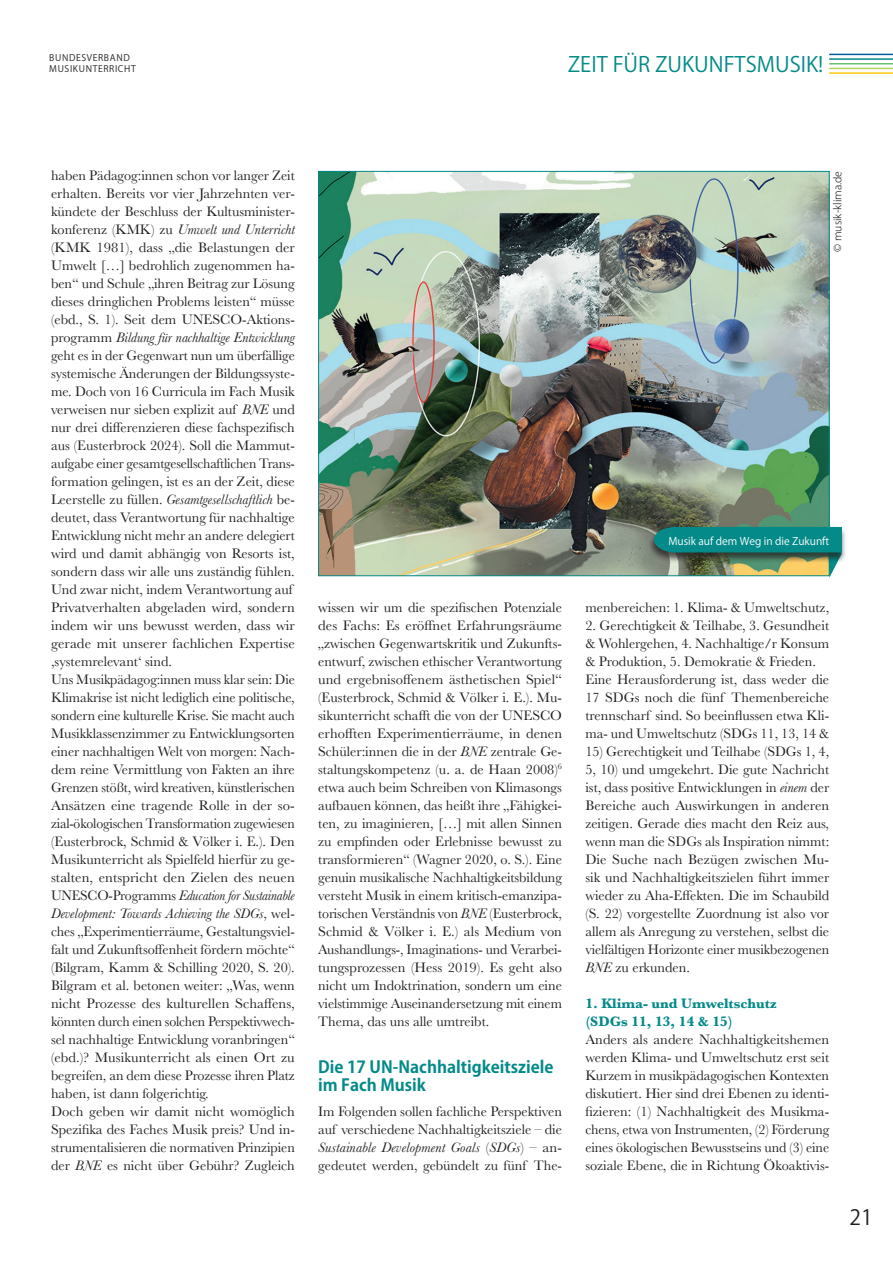
<style>
.page{position:relative;width:893px;height:1263px;background:#fff}
.page>*{position:absolute;margin:0;border:0;box-sizing:border-box;transform-origin:0 0}
.t1{font:21px "Koz Go Pro";color:#048a89}
.t2{font:21px "Koz Go Pro";color:#231f20}
.t3{font:700 16.5px/18px "Koz Go Pro";color:#048a89}
.t4{font:14.25px/18px "Baskerville";color:#231f20;text-align:justify}
.t5{font:700 14.25px/18px "Baskerville";color:#048a89}
.t6{font:10.5px "Koz Go Pro";color:#fff}
.t7{font:300 10.5px "Koz Go Pro";color:#231f20}
.t8{font:9px/10.8px "Koz Go Pro";letter-spacing:.07em;color:#231f20}
.s1{font-style:italic}
</style>
<div class="page">
<hr style="left:829px;top:72px;width:64px;height:2px;background:#feca0a">
<hr style="left:829px;top:68px;width:64px;height:1px;background:#b0d360">
<hr style="left:829px;top:63px;width:64px;height:1px;background:#69c071">
<hr style="left:829px;top:58px;width:64px;height:2px;background:#048a89">
<hr style="left:829px;top:54px;width:64px;height:1px;background:#00609e">
<img style="left:320px;top:173px;width:508px;height:401px">
<div style="left:648px;top:526px;width:199px;height:37px;background:#231f20;opacity:.75"></div>
<svg style="left:654px;top:527px;width:188px;height:50px;background:#438b78"></svg>
<p class="t8" style="left:49px;top:53px;width:88px">BUNDESVERBAND<br>MUSIKUNTERRICHT</p>
<h1 class="t1" style="left:568px;top:51px;width:257px">ZEIT FÜR ZUKUNFTSMUSIK!</h1>
<p class="t4" style="left:51px;top:167px;width:245px;text-align:left">haben Pädagog:innen schon vor langer Zeit erhalten. Bereits vor vier Jahrzehnten ver&shy;kündete der Beschluss der Kultusminister&shy;konferenz (KMK) zu <span class="s1">Umwelt und Unterricht </span>(KMK 1981), dass „die Belastungen der Umwelt […] bedrohlich zugenommen ha&shy;ben“ und Schule „ihren Beitrag zur Lösung dieses dringlichen Problems leisten“ müsse (ebd., S. 1). Seit dem UNESCO-Aktions&shy;programm <span class="s1">Bildung für nachhaltige Entwicklung </span>geht es in der Gegenwart nun um überfällige systemische Änderungen der Bildungssyste&shy;me. Doch von 16 Curricula im Fach Musik verweisen nur sieben explizit auf <span class="s1">BNE</span> und nur drei differenzieren diese fachspezifisch aus (Eusterbrock 2024). Soll die Mammut&shy;aufgabe einer gesamtgesellschaftlichen Trans&shy;formation gelingen, ist es an der Zeit, diese Leerstelle zu füllen. <span class="s1">Gesamtgesellschaftlich</span> be&shy;deutet, dass Verantwortung für nachhaltige Entwicklung nicht mehr an andere delegiert wird und damit abhängig von Resorts ist, sondern dass wir alle uns zuständig fühlen.<br>Und zwar nicht, indem Verantwortung auf Privatverhalten abgeladen wird, sondern indem wir uns bewusst werden, dass wir gerade mit unserer fachlichen Expertise ,systemrelevant‘ sind.<br>Uns Musikpädagog:innen muss klar sein: Die Klimakrise ist nicht lediglich eine politische, sondern eine kulturelle Krise. Sie macht auch Musikklassenzimmer zu Entwicklungsorten einer nachhaltigen Welt von morgen: Nach&shy;dem reine Vermittlung von Fakten an ihre Grenzen stößt, wird kreativen, künstlerischen Ansätzen eine tragende Rolle in der so&shy;zial-ökologischen Transformation zugewiesen (Eusterbrock, Schmid &amp; Völker i. E.). Den Musikunterricht als Spielfeld hierfür zu ge&shy;stalten, entspricht den Zielen des neuen UNESCO-Programms <span class="s1">Education for Sustainable Development: Towards Achieving the SDGs</span>, wel&shy;ches „Experimentierräume, Gestaltungsviel&shy;falt und Zukunftsoffenheit fördern möchte“ (Bilgram, Kamm &amp; Schilling 2020, S. 20).<br>Bilgram et al. betonen weiter: „Was, wenn nicht Prozesse des kulturellen Schaffens, könnten durch einen solchen Perspektivwech&shy;sel nachhaltige Entwicklung voranbringen“ (ebd.)? Musikunterricht als einen Ort zu begreifen, an dem diese Prozesse ihren Platz haben, ist dann folgerichtig.<br>Doch geben wir damit nicht womöglich Spezifika des Faches Musik preis? Und in&shy;strumentalisieren die normativen Prinzipien der <span class="s1">BNE</span> es nicht über Gebühr? Zugleich</p>
<p class="t4" style="left:318px;top:599px;width:245px">wissen wir um die spezifischen Potenziale des Fachs: Es eröffnet Erfahrungsräume „zwischen Gegenwartskritik und Zukunfts&shy;entwurf, zwischen ethischer Verantwortung und ergebnisoffenem ästhetischen Spiel“ (Eusterbrock, Schmid &amp; Völker i. E.). Mu&shy;sikunterricht schafft die von der UNESCO erhofften Experimentierräume, in denen Schüler:innen die in der <span class="s1">BNE</span> zentrale Ge&shy;staltungskompetenz (u. a. de Haan 2008)<sup>6 </sup>etwa auch beim Schreiben von Klimasongs aufbauen können, das heißt ihre „Fähigkei&shy;ten, zu imaginieren, […] mit allen Sinnen zu empfinden oder Erlebnisse bewusst zu transformieren“ (Wagner 2020, o. S.). Eine genuin musikalische Nachhaltigkeitsbildung versteht Musik in einem kritisch-emanzipa&shy;torischen Verständnis von <span class="s1">BNE</span> (Eusterbrock, Schmid &amp; Völker i. E.) als Medium von Aushandlungs-, Imaginations- und Verarbei&shy;tungsprozessen (Hess 2019). Es geht also nicht um Indoktrination, sondern um eine vielstimmige Auseinandersetzung mit einem Thema, das uns alle umtreibt.</p>
<p class="t3" style="left:318px;top:1058px;width:237px">Die 17 UN-Nachhaltigkeitsziele im Fach Musik</p>
<p class="t4" style="left:318px;top:1103px;width:245px">Im Folgenden sollen fachliche Perspektiven auf verschiedene Nachhaltigkeitsziele – die <span class="s1">Sustainable Development Goals</span> (<span class="s1">SDGs</span>) – an&shy;gedeutet werden, gebündelt zu fünf The-</p>
<p class="t7" style="left:831px;top:252px;width:82px;rotate:-90deg">© musik-klima.de</p>
<p class="t6" style="left:668px;top:534px;width:162px">Musik auf dem Weg in die Zukunft</p>
<p class="t4" style="left:585px;top:599px;width:245px">menbereichen: 1. Klima- &amp; Umweltschutz,</p>
<p class="t4" style="left:585px;top:617px;width:245px;text-align:left">2. Gerechtigkeit &amp; Teilhabe, 3. Gesundheit &amp; Wohlergehen, 4. Nachhaltige/r Konsum &amp; Produktion, 5. Demokratie &amp; Frieden.<br>Eine Herausforderung ist, dass weder die 17 SDGs noch die fünf Themenbereiche trennscharf sind. So beeinflussen etwa Kli&shy;ma- und Umweltschutz (SDGs 11, 13, 14 &amp;</p>
<p class="t4" style="left:585px;top:743px;width:245px">15) Gerechtigkeit und Teilhabe (SDGs 1, 4, 5, 10) und umgekehrt. Die gute Nachricht ist, dass positive Entwicklungen in <span class="s1">einem</span> der Bereiche auch Auswirkungen in anderen zeitigen. Gerade dies macht den Reiz aus, wenn man die SDGs als Inspiration nimmt:<br>Die Suche nach Bezügen zwischen Mu&shy;sik und Nachhaltigkeitszielen führt immer wieder zu Aha-Effekten. Die im Schaubild (S. 22) vorgestellte Zuordnung ist also vor allem als Anregung zu verstehen, selbst die vielfältigen Horizonte einer musikbezogenen <span class="s1">BNE</span> zu erkunden.</p>
<p class="t5" style="left:585px;top:994px;width:193px">1. Klima- und Umweltschutz (SDGs 11, 13, 14 &amp; 15)</p>
<p class="t4" style="left:585px;top:1031px;width:245px">Anders als andere Nachhaltigkeitshemen werden Klima- und Umweltschutz erst seit Kurzem in musikpädagogischen Kontexten diskutiert. Hier sind drei Ebenen zu identi&shy;fizieren: (1) Nachhaltigkeit des Musikma&shy;chens, etwa von Instrumenten, (2) Förderung eines ökologischen Bewusstseins und (3) eine soziale Ebene, die in Richtung Ökoaktivis-</p>
<h1 class="t2" style="left:849px;top:1203px;width:25px">21</h1>
</div>
